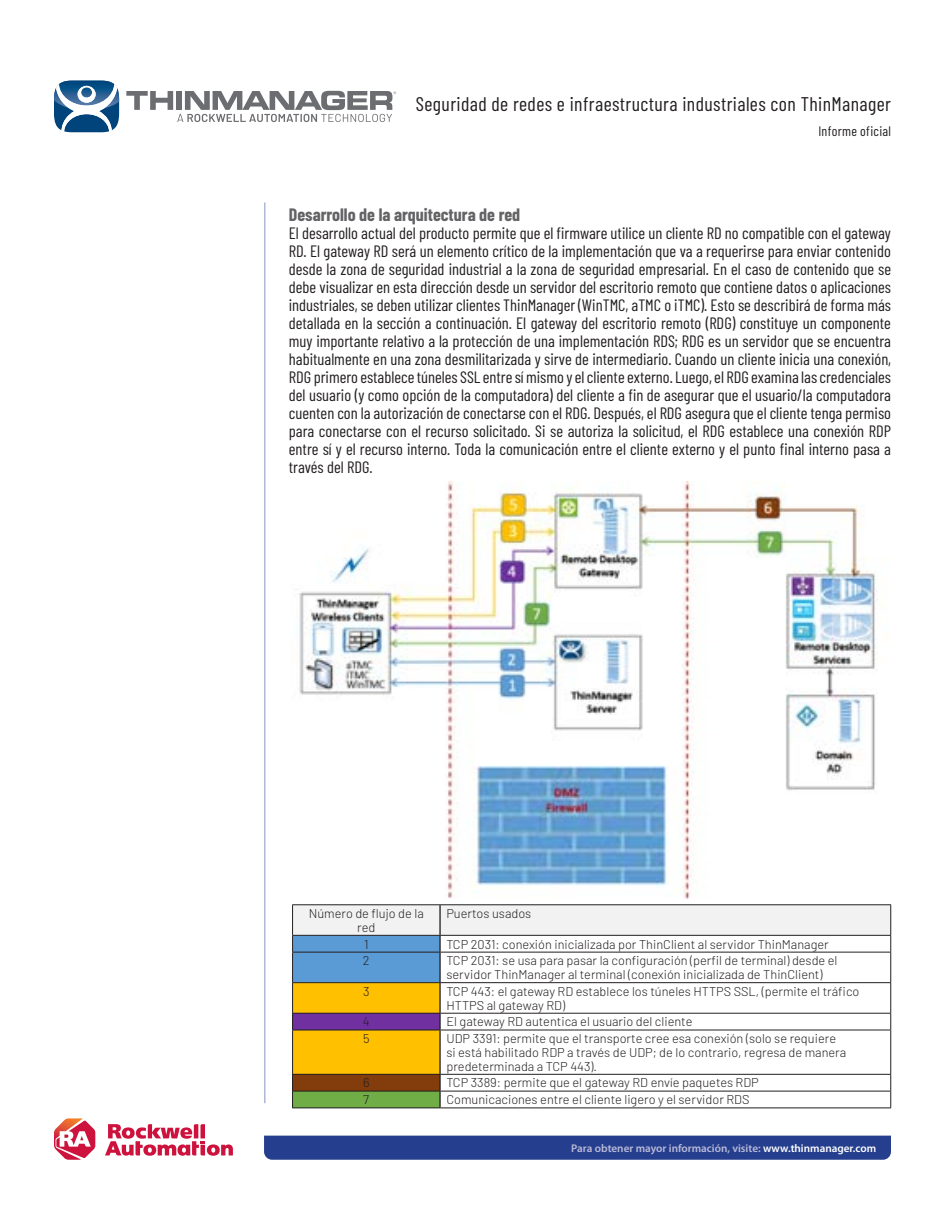
<style>
.page{position:relative;width:945px;height:1215px;background:#fff}
.page>*{position:absolute;margin:0;border:0;box-sizing:border-box;transform-origin:0 0}
.t1{font:19.8px "Barlow Condensed";letter-spacing:.02em;color:#231f20}
.t2{font:700 18px "Barlow Condensed";color:#636366}
.t3{font:16.5px/18px "Barlow Condensed";color:#231f20;text-align:justify}
.t4{font:13.8px "Barlow Condensed";letter-spacing:.02em;color:#231f20}
.t5{font:300 12.75px/13.8px "Barlow";color:#231f20}
.t6{font:600 11.1px "Myriad Pro";color:#bbbbd9}
.s1{color:#fff}
</style>
<div class="page">
<hr style="left:264px;top:202px;width:2px;height:901px;background:#a9b7d3">
<div style="left:264px;top:1136px;width:627px;height:24px;background:#253f8e"></div>
<svg style="left:105px;top:1124px;width:128px;height:32px"></svg>
<svg style="left:54px;top:1118px;width:41px;height:42px"></svg>
<svg style="left:54px;top:81px;width:65px;height:51px"></svg>
<svg style="left:126px;top:91px;width:270px;height:31px"></svg>
<img style="left:299px;top:481px;width:578px;height:418px">
<hr style="left:292px;top:904px;width:148px;height:1px;background:#231f20">
<hr style="left:440px;top:904px;width:451px;height:1px;background:#231f20">
<svg style="left:292px;top:905px;width:599px;height:203px"></svg>
<hr style="left:292px;top:1108px;width:148px;height:1px;background:#231f20">
<hr style="left:440px;top:1108px;width:451px;height:1px;background:#231f20">
<p class="t1" style="left:416px;top:90px;width:477px">Seguridad de redes e infraestructura industriales con ThinManager</p>
<p class="t4" style="left:818px;top:121px;width:74px">Informe oficial</p>
<p class="t2" style="left:289px;top:201px;width:233px">Desarrollo de la arquitectura de red</p>
<p class="t3" style="left:289px;top:223px;width:604px">El desarrollo actual del producto permite que el firmware utilice un cliente RD no compatible con el gateway RD. El gateway RD será un elemento crítico de la implementación que va a requerirse para enviar contenido desde la zona de seguridad industrial a la zona de seguridad empresarial. En el caso de contenido que se debe visualizar en esta dirección desde un servidor del escritorio remoto que contiene datos o aplicaciones industriales, se deben utilizar clientes ThinManager (WinTMC, aTMC o iTMC). Esto se describirá de forma más detallada en la sección a continuación. El gateway del escritorio remoto (RDG) constituye un componente muy importante relativo a la protección de una implementación RDS; RDG es un servidor que se encuentra habitualmente en una zona desmilitarizada y sirve de intermediario. Cuando un cliente inicia una conexión, RDG primero establece túneles SSL entre sí mismo y el cliente externo. Luego, el RDG examina las credenciales del usuario (y como opción de la computadora) del cliente a fin de asegurar que el usuario/la computadora cuenten con la autorización de conectarse con el RDG. Después, el RDG asegura que el cliente tenga permiso para conectarse con el recurso solicitado. Si se autoriza la solicitud, el RDG establece una conexión RDP entre sí y el recurso interno. Toda la comunicación entre el cliente externo y el punto final interno pasa a través del RDG.</p>
<p class="t5" style="left:309px;top:906px;width:117px;text-align:center">Número de flujo de la red</p>
<p class="t5" style="left:446px;top:906px;width:86px">Puertos usados</p>
<p class="t5" style="left:364px;top:936px;width:6px">1</p>
<p class="t5" style="left:446px;top:936px;width:384px">TCP 2031: conexión inicializada por ThinClient al servidor ThinManager</p>
<p class="t5" style="left:363px;top:953px;width:8px">2</p>
<p class="t5" style="left:446px;top:953px;width:393px">TCP 2031: se usa para pasar la configuración (perfil de terminal) desde el servidor ThinManager al terminal (conexión inicializada de ThinClient)</p>
<p class="t5" style="left:363px;top:984px;width:8px">3</p>
<p class="t5" style="left:446px;top:984px;width:415px">TCP 443: el gateway RD establece los túneles HTTPS SSL, (permite el tráfico<br>HTTPS al gateway RD)</p>
<p class="t5" style="left:363px;top:1014px;width:8px">4</p>
<p class="t5" style="left:446px;top:1014px;width:248px">El gateway RD autentica el usuario del cliente</p>
<p class="t5" style="left:363px;top:1031px;width:8px">5</p>
<p class="t5" style="left:446px;top:1031px;width:401px">UDP 3391: permite que el transporte cree esa conexión (solo se requiere si está habilitado RDP a través de UDP; de lo contrario, regresa de manera predeterminada a TCP 443).</p>
<p class="t5" style="left:363px;top:1075px;width:8px">6</p>
<p class="t5" style="left:446px;top:1075px;width:314px">TCP 3389: permite que el gateway RD envíe paquetes RDP</p>
<p class="t5" style="left:363px;top:1092px;width:7px">7</p>
<p class="t5" style="left:446px;top:1092px;width:305px">Comunicaciones entre el cliente ligero y el servidor RDS</p>
<p class="t6" style="left:571px;top:1141px;width:306px">Para obtener mayor información, visite: <span class="s1">www.thinmanager.com</span></p>
</div>
